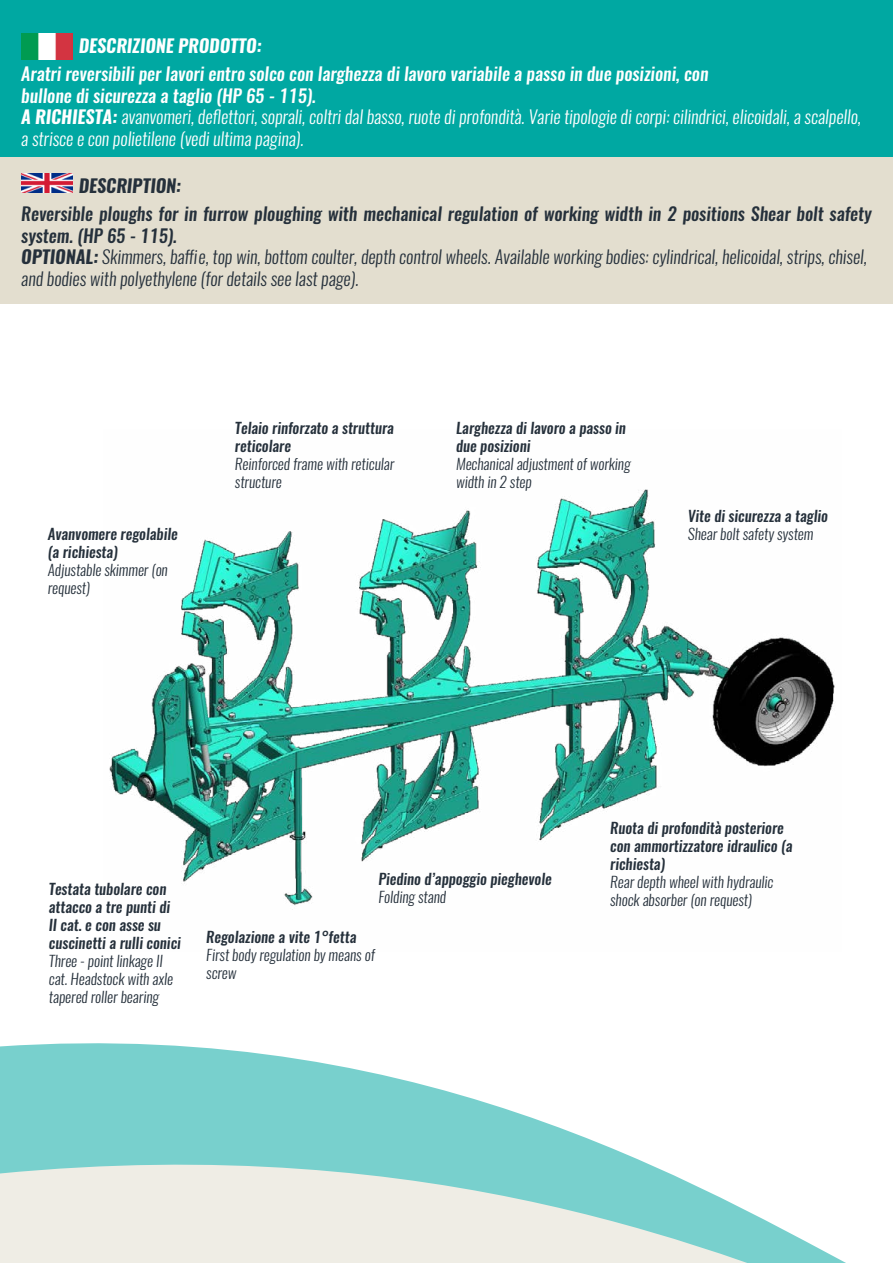
<style>
.page{position:relative;width:893px;height:1263px;background:#fff}
.page>*{position:absolute;margin:0;border:0;box-sizing:border-box;transform-origin:0 0}
.t1{font:italic 300 18px/21.6px "Oswald";color:#fff}
.t2{font:italic 300 18px/21.6px "Oswald";color:#25303b}
.t3{font:italic 700 18px "Oswald";color:#fff}
.t4{font:italic 700 18px "Oswald";color:#25303b}
.t5{font:italic 500 15px/18px "Oswald";color:#25303b}
.t6{font:italic 300 15px/18px "Oswald";color:#25303b}
.s1{font-weight:500}
.s2{font-weight:700}
</style>
<div class="page">
<div style="left:0;top:0;width:892px;height:157px;background:#00a8a2"></div>
<div style="left:0;top:157px;width:892px;height:147px;background:#e3decf"></div>
<img style="left:109px;top:489px;width:726px;height:421px">
<img style="left:21px;top:33px;width:52px;height:26px">
<img style="left:21px;top:173px;width:52px;height:20px">
<svg style="left:0;top:1043px;width:846px;height:220px"></svg>
<p class="t3" style="left:79px;top:33px;width:184px">DESCRIZIONE PRODOTTO:</p>
<p class="t1" style="left:21px;top:63px;width:841px"><span class="s1">Aratri reversibili per lavori entro solco con larghezza di lavoro variabile a passo in due posizioni, con<br>bullone di sicurezza a taglio (HP 65 - 115).<br></span><span class="s2">A RICHIESTA:</span> avanvomeri, deflettori, soprali, coltri dal basso, ruote di profondità. Varie tipologie di corpi: cilindrici, elicoidali, a scalpello, a strisce e con polietilene (vedi ultima pagina).</p>
<p class="t4" style="left:79px;top:173px;width:104px">DESCRIPTION:</p>
<p class="t2" style="left:21px;top:203px;width:852px"><span class="s1">Reversible ploughs for in furrow ploughing with mechanical regulation of working width in 2 positions Shear bolt safety system. (HP 65 - 115).<br></span><span class="s2">OPTIONAL:</span> Skimmers, baffle, top win, bottom coulter, depth control wheels. Available working bodies: cylindrical, helicoidal, strips, chisel, and bodies with polyethylene (for details see last page).</p>
<p class="t5" style="left:48px;top:526px;width:132px">Avanvomere regolabile (a richiesta)</p>
<p class="t6" style="left:48px;top:561px;width:121px">Adjustable skimmer (on request)</p>
<p class="t5" style="left:235px;top:419px;width:161px">Telaio rinforzato a struttura reticolare</p>
<p class="t6" style="left:235px;top:455px;width:161px">Reinforced frame with reticular structure</p>
<p class="t5" style="left:456px;top:419px;width:171px">Larghezza di lavoro a passo in due posizioni</p>
<p class="t6" style="left:456px;top:455px;width:176px">Mechanical adjustment of working width in 2 step</p>
<p class="t5" style="left:688px;top:507px;width:142px">Vite di sicurezza a taglio</p>
<p class="t6" style="left:688px;top:525px;width:127px">Shear bolt safety system</p>
<p class="t5" style="left:49px;top:880px;width:134px">Testata tubolare con attacco a tre punti di<br>II cat. e con asse su cuscinetti a rulli conici</p>
<p class="t6" style="left:49px;top:951px;width:126px">Three - point linkage II cat. Headstock with axle tapered roller bearing</p>
<p class="t5" style="left:378px;top:870px;width:175px">Piedino d’appoggio pieghevole</p>
<p class="t6" style="left:378px;top:888px;width:69px">Folding stand</p>
<p class="t5" style="left:206px;top:928px;width:152px">Regolazione a vite 1°fetta</p>
<p class="t6" style="left:206px;top:946px;width:170px">First body regulation by means of screw</p>
<p class="t5" style="left:610px;top:819px;width:184px">Ruota di profondità posteriore con ammortizzatore idraulico (a richiesta)</p>
<p class="t6" style="left:610px;top:873px;width:165px">Rear depth wheel with hydraulic shock absorber (on request)</p>
</div>
